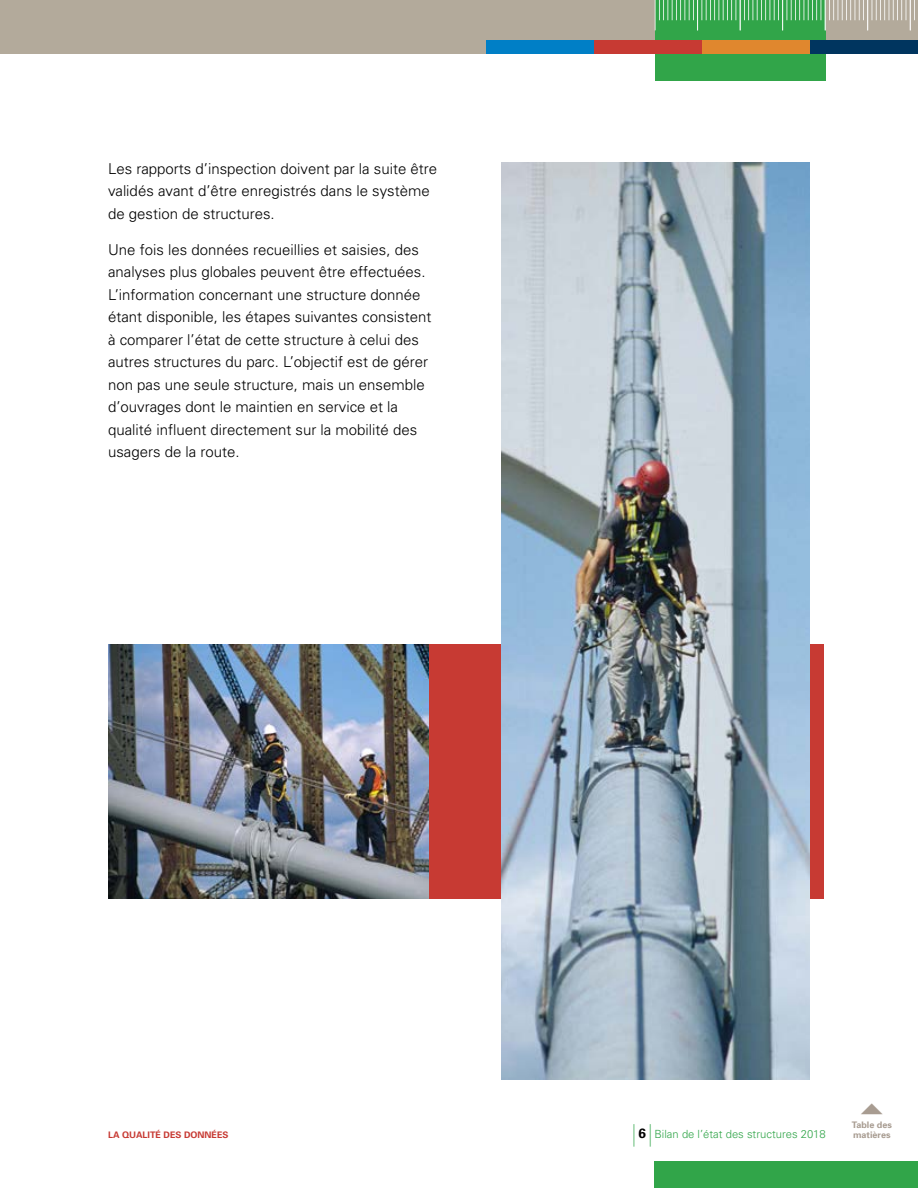
<style>
.page{position:relative;width:918px;height:1188px;background:#fff}
.page>*{position:absolute;margin:0;border:0;box-sizing:border-box;transform-origin:0 0}
._01_Courant{font:300 15px/22.5px "Univers";color:#000}
.t1{font:300 11.25px "Univers";color:#31a549}
.t2{font:700 9px "Univers";color:#c73a33}
.t3{font:700 9px/10.5px "Univers";color:#a89c91}
.s1{font-size:22.5px}
.s2{font-weight:700;font-size:13.5px;color:#000}
</style>
<div class="page">
<div style="left:0;top:0;width:918px;height:54px;background:#b3aa9b"></div>
<div style="left:655px;top:0;width:171px;height:81px;background:#31a549"></div>
<div style="left:655px;top:1161px;width:263px;height:27px;background:#31a549"></div>
<div style="left:486px;top:40px;width:108px;height:14px;background:#007fc6"></div>
<div style="left:594px;top:40px;width:108px;height:14px;background:#c73a33"></div>
<div style="left:702px;top:40px;width:108px;height:14px;background:#e0872e"></div>
<div style="left:810px;top:40px;width:108px;height:14px;background:#00355f"></div>
<hr style="left:655px;top:0;width:1px;height:30px;background:#fff">
<svg style="left:659px;top:0;width:35px;height:20px"></svg>
<hr style="left:697px;top:0;width:1px;height:30px;background:#fff">
<svg style="left:701px;top:0;width:35px;height:20px"></svg>
<hr style="left:740px;top:0;width:1px;height:30px;background:#fff">
<svg style="left:744px;top:0;width:35px;height:20px"></svg>
<hr style="left:782px;top:0;width:1px;height:30px;background:#fff">
<svg style="left:786px;top:0;width:35px;height:20px"></svg>
<hr style="left:825px;top:0;width:1px;height:30px;background:#fff">
<svg style="left:829px;top:0;width:35px;height:20px"></svg>
<hr style="left:867px;top:0;width:1px;height:30px;background:#fff">
<svg style="left:872px;top:0;width:35px;height:20px"></svg>
<hr style="left:910px;top:0;width:1px;height:30px;background:#fff">
<svg style="left:914px;top:0;width:1px;height:20px"></svg>
<img style="left:108px;top:645px;width:321px;height:254px">
<div style="left:429px;top:645px;width:395px;height:254px;background:#c73a33"></div>
<img style="left:501px;top:162px;width:309px;height:918px">
<p class="_01_Courant" style="left:108px;top:157px;width:331px">Les rapports d’inspection doivent par la suite être validés avant d’être enregistrés dans le système de gestion de structures.</p>
<p class="_01_Courant" style="left:108px;top:238px;width:325px">Une fois les données recueillies et saisies, des analyses plus globales peuvent être effectuées.<br>L’information concernant une structure donnée étant disponible, les étapes suivantes consistent à comparer l’état de cette structure à celui des autres structures du parc. L’objectif est de gérer non pas une seule structure, mais un ensemble d’ouvrages dont le maintien en service et la qualité influent directement sur la mobilité des usagers de la route.</p>
<p class="t2" style="left:108px;top:1129px;width:122px">LA QUALITÉ DES DONNÉES</p>
<p class="t1" style="left:633px;top:1128px;width:195px"><span class="s1">|</span> <span class="s2">6</span> <span class="s1">|</span> Bilan de l’état des structures 2018</p>
<p class="t3" style="left:852px;top:1119px;width:42px">Table des matières</p>
</div>
